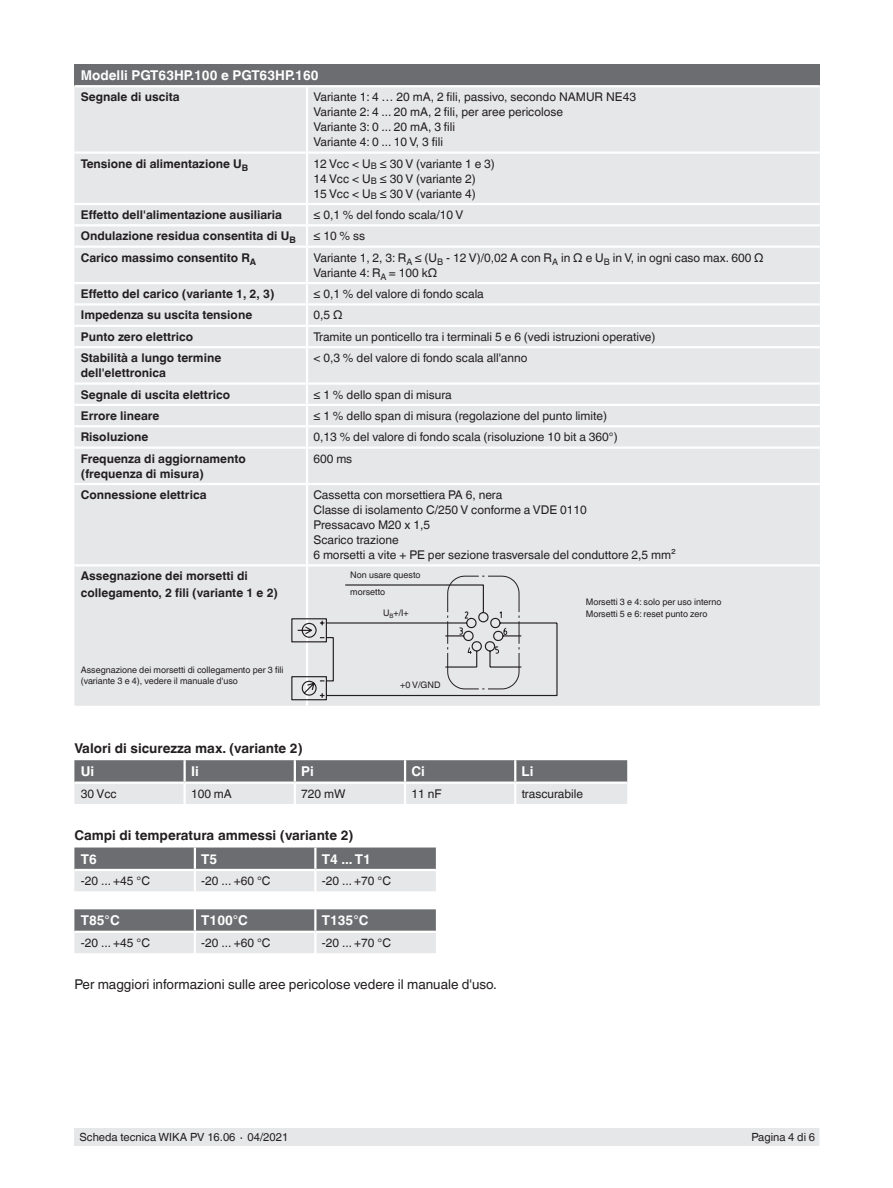
<style>
.page{position:relative;width:893px;height:1188px;background:#fff}
.page>*{position:absolute;margin:0;border:0;box-sizing:border-box;transform-origin:0 0}
.t1{font:700 13.5px "Helvetica World";color:#fff}
.t2{font:700 13.5px "Helvetica World";color:#231f20}
.t3{font:13.5px "Helvetica World";color:#231f20}
.t4{font:12px/15px "Helvetica World";color:#231f20}
.t5{font:700 12px/15px "Helvetica World";color:#231f20}
.t6{font:11.25px "Helvetica World";color:#231f20}
.t7{font:9px/10.5px "Helvetica World";color:#231f20}
</style>
<div class="page">
<div style="left:75px;top:1128px;width:744px;height:17px;background:#e6e7e9"></div>
<div style="left:74px;top:64px;width:746px;height:22px;background:#6c6d70"></div>
<div style="left:74px;top:87px;width:746px;height:619px;background:#e6e7e9"></div>
<hr style="left:74px;top:85px;width:233px;height:2px;background:#fff">
<hr style="left:307px;top:85px;width:513px;height:2px;background:#fff">
<hr style="left:306px;top:87px;width:2px;height:64px;background:#fff">
<hr style="left:306px;top:154px;width:2px;height:49px;background:#fff">
<hr style="left:74px;top:203px;width:233px;height:2px;background:#fff">
<hr style="left:307px;top:203px;width:513px;height:2px;background:#fff">
<svg style="left:306px;top:205px;width:2px;height:19px"></svg>
<hr style="left:74px;top:224px;width:233px;height:2px;background:#fff">
<hr style="left:307px;top:224px;width:513px;height:2px;background:#fff">
<hr style="left:306px;top:226px;width:2px;height:20px;background:#fff">
<hr style="left:74px;top:303px;width:233px;height:3px;background:#fff">
<hr style="left:307px;top:303px;width:513px;height:3px;background:#fff">
<hr style="left:74px;top:325px;width:233px;height:2px;background:#fff">
<hr style="left:307px;top:325px;width:513px;height:2px;background:#fff">
<svg style="left:306px;top:284px;width:2px;height:62px"></svg>
<hr style="left:74px;top:346px;width:233px;height:2px;background:#fff">
<hr style="left:307px;top:346px;width:513px;height:2px;background:#fff">
<hr style="left:306px;top:348px;width:2px;height:34px;background:#fff">
<hr style="left:74px;top:382px;width:233px;height:3px;background:#fff">
<hr style="left:307px;top:382px;width:513px;height:3px;background:#fff">
<hr style="left:74px;top:404px;width:233px;height:2px;background:#fff">
<hr style="left:307px;top:404px;width:513px;height:2px;background:#fff">
<svg style="left:306px;top:385px;width:2px;height:40px"></svg>
<hr style="left:74px;top:425px;width:233px;height:2px;background:#fff">
<hr style="left:307px;top:425px;width:513px;height:2px;background:#fff">
<hr style="left:306px;top:427px;width:2px;height:20px;background:#fff">
<hr style="left:74px;top:447px;width:233px;height:2px;background:#fff">
<hr style="left:307px;top:447px;width:513px;height:2px;background:#fff">
<hr style="left:306px;top:449px;width:2px;height:34px;background:#fff">
<hr style="left:74px;top:483px;width:233px;height:2px;background:#fff">
<hr style="left:307px;top:483px;width:513px;height:2px;background:#fff">
<hr style="left:306px;top:485px;width:2px;height:79px;background:#fff">
<hr style="left:74px;top:564px;width:233px;height:3px;background:#fff">
<hr style="left:307px;top:564px;width:513px;height:3px;background:#fff">
<hr style="left:306px;top:567px;width:2px;height:139px;background:#fff">
<hr style="left:74px;top:151px;width:233px;height:3px;background:#fff">
<hr style="left:74px;top:246px;width:233px;height:2px;background:#fff">
<hr style="left:74px;top:282px;width:233px;height:2px;background:#fff">
<hr style="left:307px;top:151px;width:513px;height:3px;background:#fff">
<hr style="left:307px;top:246px;width:513px;height:2px;background:#fff">
<hr style="left:306px;top:248px;width:2px;height:34px;background:#fff">
<hr style="left:307px;top:282px;width:513px;height:2px;background:#fff">
<svg style="left:291px;top:576px;width:267px;height:124px;background:#dadbdd"></svg>
<svg style="left:74px;top:760px;width:553px;height:44px;background:#a8a9ac"></svg>
<hr style="left:183px;top:760px;width:3px;height:22px;background:#fff">
<hr style="left:294px;top:760px;width:2px;height:22px;background:#fff">
<hr style="left:404px;top:760px;width:2px;height:22px;background:#fff">
<hr style="left:514px;top:760px;width:2px;height:22px;background:#fff">
<hr style="left:183px;top:784px;width:3px;height:20px;background:#fff">
<hr style="left:294px;top:784px;width:2px;height:20px;background:#fff">
<hr style="left:404px;top:784px;width:2px;height:20px;background:#fff">
<hr style="left:514px;top:784px;width:2px;height:20px;background:#fff">
<hr style="left:74px;top:782px;width:111px;height:2px;background:#fff">
<hr style="left:185px;top:782px;width:110px;height:2px;background:#fff">
<hr style="left:295px;top:782px;width:110px;height:2px;background:#fff">
<hr style="left:405px;top:782px;width:110px;height:2px;background:#fff">
<hr style="left:515px;top:782px;width:112px;height:2px;background:#fff">
<svg style="left:74px;top:848px;width:362px;height:43px;background:#a8a9ab"></svg>
<hr style="left:194px;top:848px;width:2px;height:21px;background:#fff">
<hr style="left:314px;top:848px;width:2px;height:21px;background:#fff">
<hr style="left:194px;top:871px;width:2px;height:20px;background:#fff">
<hr style="left:314px;top:871px;width:2px;height:20px;background:#fff">
<hr style="left:74px;top:869px;width:121px;height:2px;background:#fff">
<hr style="left:195px;top:869px;width:120px;height:2px;background:#fff">
<hr style="left:315px;top:869px;width:121px;height:2px;background:#fff">
<svg style="left:74px;top:909px;width:362px;height:44px;background:#a8a9ac"></svg>
<hr style="left:194px;top:909px;width:2px;height:22px;background:#fff">
<hr style="left:314px;top:909px;width:2px;height:22px;background:#fff">
<hr style="left:74px;top:931px;width:121px;height:2px;background:#fff">
<hr style="left:195px;top:931px;width:120px;height:2px;background:#fff">
<hr style="left:194px;top:933px;width:2px;height:20px;background:#fff">
<hr style="left:314px;top:933px;width:2px;height:20px;background:#fff">
<hr style="left:315px;top:931px;width:121px;height:2px;background:#fff">
<p class="t1" style="left:81px;top:67px;width:239px">Modelli PGT63HP.100 e PGT63HP.160</p>
<p class="t5" style="left:81px;top:90px;width:100px">Segnale di uscita</p>
<p class="t4" style="left:313px;top:90px;width:324px">Variante 1: 4 … 20 mA, 2 fili, passivo, secondo NAMUR NE43<br>Variante 2: 4 ... 20 mA, 2 fili, per aree pericolose<br>Variante 3: 0 ... 20 mA, 3 fili<br>Variante 4: 0 ... 10 V, 3 fili</p>
<p class="t5" style="left:81px;top:156px;width:169px">Tensione di alimentazione U<sub>B</sub></p>
<p class="t4" style="left:313px;top:156px;width:183px">12 Vcc &lt; U<sub>B</sub> ≤ 30 V (variante 1 e 3)<br>14 Vcc &lt; U<sub>B</sub> ≤ 30 V (variante 2)<br>15 Vcc &lt; U<sub>B</sub> ≤ 30 V (variante 4)</p>
<p class="t5" style="left:81px;top:207px;width:203px">Effetto dell'alimentazione ausiliaria</p>
<p class="t4" style="left:313px;top:207px;width:151px">≤ 0,1 % del fondo scala/10 V</p>
<p class="t5" style="left:81px;top:229px;width:216px">Ondulazione residua consentita di U<sub>B</sub></p>
<p class="t4" style="left:313px;top:229px;width:53px">≤ 10 % ss</p>
<p class="t5" style="left:81px;top:250px;width:177px">Carico massimo consentito R<sub>A</sub></p>
<p class="t4" style="left:313px;top:250px;width:452px">Variante 1, 2, 3: R<sub>A</sub> ≤ (U<sub>B</sub> - 12 V)/0,02 A con R<sub>A</sub> in Ω e U<sub>B</sub> in V, in ogni caso max. 600 Ω<br>Variante 4: R<sub>A</sub> = 100 kΩ</p>
<p class="t5" style="left:81px;top:286px;width:195px">Effetto del carico (variante 1, 2, 3)</p>
<p class="t4" style="left:313px;top:286px;width:172px">≤ 0,1 % del valore di fondo scala</p>
<p class="t5" style="left:81px;top:308px;width:173px">Impedenza su uscita tensione</p>
<p class="t4" style="left:313px;top:308px;width:31px">0,5 Ω</p>
<p class="t5" style="left:81px;top:329px;width:114px">Punto zero elettrico</p>
<p class="t4" style="left:313px;top:329px;width:344px">Tramite un ponticello tra i terminali 5 e 6 (vedi istruzioni operative)</p>
<p class="t5" style="left:81px;top:351px;width:142px">Stabilità a lungo termine dell'elettronica</p>
<p class="t4" style="left:313px;top:351px;width:216px">&lt; 0,3 % del valore di fondo scala all'anno</p>
<p class="t5" style="left:81px;top:387px;width:151px">Segnale di uscita elettrico</p>
<p class="t4" style="left:313px;top:387px;width:140px">≤ 1 % dello span di misura</p>
<p class="t5" style="left:81px;top:408px;width:80px">Errore lineare</p>
<p class="t4" style="left:313px;top:408px;width:295px">≤ 1 % dello span di misura (regolazione del punto limite)</p>
<p class="t5" style="left:81px;top:430px;width:69px">Risoluzione</p>
<p class="t4" style="left:313px;top:430px;width:306px">0,13 % del valore di fondo scala (risoluzione 10 bit a 360°)</p>
<p class="t5" style="left:81px;top:451px;width:167px">Frequenza di aggiornamento (frequenza di misura)</p>
<p class="t4" style="left:313px;top:451px;width:40px">600 ms</p>
<p class="t5" style="left:81px;top:487px;width:127px">Connessione elettrica</p>
<p class="t4" style="left:313px;top:487px;width:364px">Cassetta con morsettiera PA 6, nera<br>Classe di isolamento C/250 V conforme a VDE 0110<br>Pressacavo M20 x 1,5<br>Scarico trazione<br>6 morsetti a vite + PE per sezione trasversale del conduttore 2,5 mm²</p>
<p class="t5" style="left:81px;top:568px;width:199px;line-height:16.5px">Assegnazione dei morsetti di collegamento, 2 fili (variante 1 e 2)</p>
<p class="t7" style="left:350px;top:567px;width:72px;line-height:16.5px">Non usare questo morsetto</p>
<p class="t7" style="left:383px;top:608px;width:27px">U<sub>B</sub>+/I+</p>
<p class="t7" style="left:586px;top:596px;width:137px;line-height:12px">Morsetti 3 e 4: solo per uso interno<br>Morsetti 5 e 6: reset punto zero</p>
<p class="t7" style="left:81px;top:665px;width:204px">Assegnazione dei morsetti di collegamento per 3 fili (variante 3 e 4), vedere il manuale d'uso</p>
<p class="t7" style="left:400px;top:680px;width:42px">+0 V/GND</p>
<p class="t2" style="left:74px;top:740px;width:230px">Valori di sicurezza max. (variante 2)</p>
<p class="t1" style="left:81px;top:764px;width:15px">Ui</p>
<p class="t1" style="left:191px;top:764px;width:9px">Ii</p>
<p class="t1" style="left:301px;top:764px;width:14px">Pi</p>
<p class="t1" style="left:411px;top:764px;width:15px">Ci</p>
<p class="t1" style="left:522px;top:764px;width:13px">Li</p>
<p class="t4" style="left:81px;top:786px;width:37px">30 Vcc</p>
<p class="t4" style="left:191px;top:786px;width:42px">100 mA</p>
<p class="t4" style="left:301px;top:786px;width:46px">720 mW</p>
<p class="t4" style="left:411px;top:786px;width:32px">11 nF</p>
<p class="t4" style="left:522px;top:786px;width:63px">trascurabile</p>
<p class="t2" style="left:74px;top:827px;width:281px">Campi di temperatura ammessi (variante 2)</p>
<p class="t1" style="left:81px;top:851px;width:18px">T6</p>
<p class="t1" style="left:201px;top:851px;width:18px">T5</p>
<p class="t1" style="left:322px;top:851px;width:51px">T4 ... T1</p>
<p class="t4" style="left:81px;top:873px;width:71px">-20 ... +45 °C</p>
<p class="t4" style="left:201px;top:873px;width:71px">-20 ... +60 °C</p>
<p class="t4" style="left:322px;top:873px;width:71px">-20 ... +70 °C</p>
<p class="t1" style="left:81px;top:913px;width:40px">T85°C</p>
<p class="t1" style="left:201px;top:913px;width:48px">T100°C</p>
<p class="t1" style="left:322px;top:913px;width:48px">T135°C</p>
<p class="t4" style="left:81px;top:935px;width:71px">-20 ... +45 °C</p>
<p class="t4" style="left:201px;top:935px;width:71px">-20 ... +60 °C</p>
<p class="t4" style="left:322px;top:935px;width:71px">-20 ... +70 °C</p>
<p class="t3" style="left:74px;top:977px;width:424px">Per maggiori informazioni sulle aree pericolose vedere il manuale d'uso.</p>
<p class="t6" style="left:80px;top:1131px;width:210px">Scheda tecnica WIKA PV 16.06 ∙ 04/2021</p>
<p class="t6" style="left:751px;top:1131px;width:65px">Pagina 4 di 6</p>
</div>
